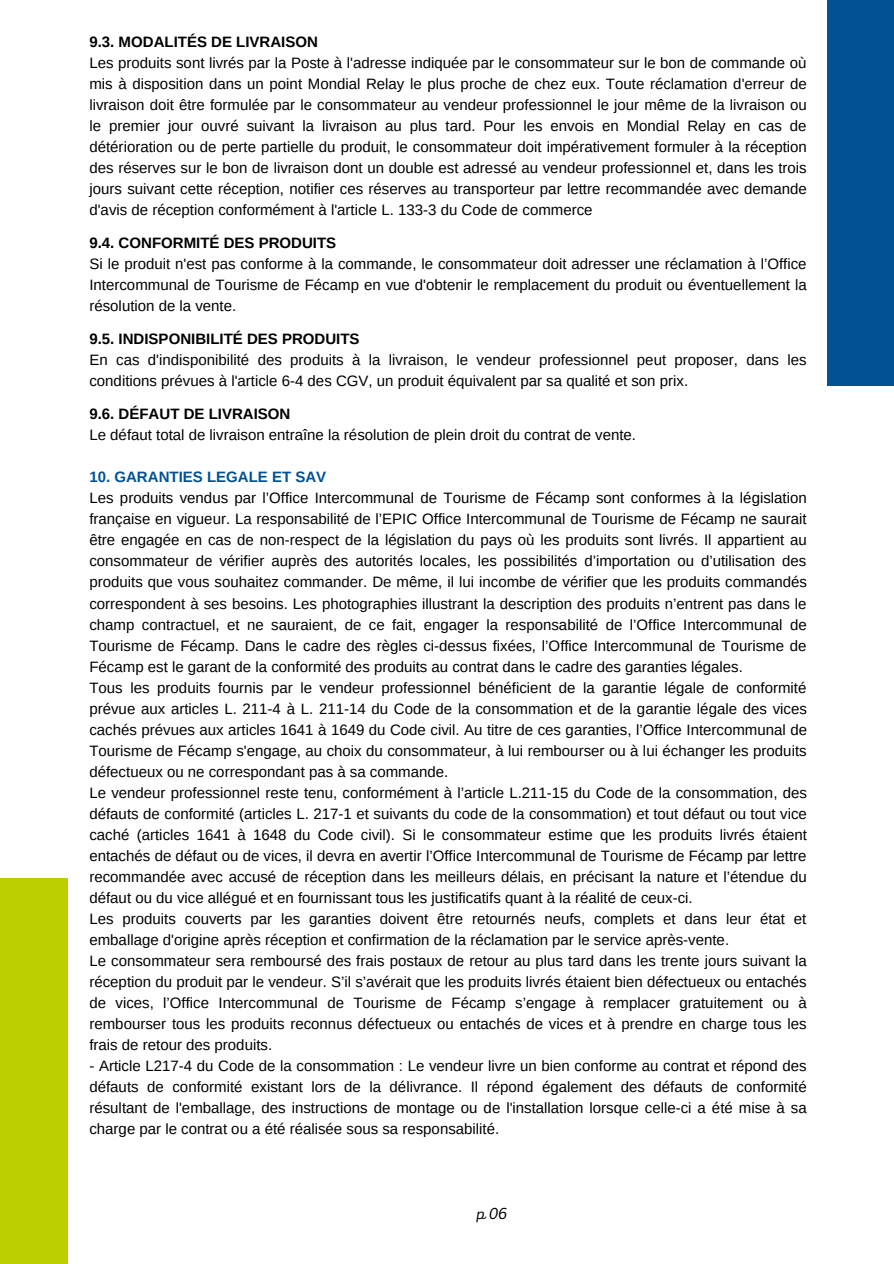
<style>
.page{position:relative;width:894px;height:1264px;background:#fff}
.page>*{position:absolute;margin:0;border:0;box-sizing:border-box;transform-origin:0 0}
.t1{font:16.5px "Mixa";color:#000}
.t2{font:15px/21px "Arimo";color:#000;text-align:justify}
.t3{font:700 15px "Arimo";color:#000}
.t4{font:700 15px "Arimo";color:#005294}
</style>
<div class="page">
<div style="left:827px;top:0;width:66px;height:386px;background:#005294"></div>
<div style="left:0;top:878px;width:68px;height:385px;background:#bace00"></div>
<p class="t3" style="left:89px;top:33px;width:230px">9.3. MODALITÉS DE LIVRAISON</p>
<p class="t2" style="left:89px;top:52px;width:718px">Les produits sont livrés par la Poste à l'adresse indiquée par le consommateur sur le bon de commande où mis à disposition dans un point Mondial Relay le plus proche de chez eux. Toute réclamation d'erreur de livraison doit être formulée par le consommateur au vendeur professionnel le jour même de la livraison ou le premier jour ouvré suivant la livraison au plus tard. Pour les envois en Mondial Relay en cas de détérioration ou de perte partielle du produit, le consommateur doit impérativement formuler à la réception des réserves sur le bon de livraison dont un double est adressé au vendeur professionnel et, dans les trois jours suivant cette réception, notifier ces réserves au transporteur par lettre recommandée avec demande d'avis de réception conformément à l'article L. 133-3 du Code de commerce</p>
<p class="t3" style="left:89px;top:234px;width:248px">9.4. CONFORMITÉ DES PRODUITS</p>
<p class="t2" style="left:89px;top:253px;width:718px">Si le produit n'est pas conforme à la commande, le consommateur doit adresser une réclamation à l’Office Intercommunal de Tourisme de Fécamp en vue d'obtenir le remplacement du produit ou éventuellement la résolution de la vente.</p>
<p class="t3" style="left:89px;top:330px;width:271px">9.5. INDISPONIBILITÉ DES PRODUITS</p>
<p class="t2" style="left:89px;top:349px;width:718px">En cas d'indisponibilité des produits à la livraison, le vendeur professionnel peut proposer, dans les conditions prévues à l'article 6-4 des CGV, un produit équivalent par sa qualité et son prix.</p>
<p class="t3" style="left:89px;top:405px;width:202px">9.6. DÉFAUT DE LIVRAISON</p>
<p class="t2" style="left:89px;top:424px;width:548px">Le défaut total de livraison entraîne la résolution de plein droit du contrat de vente.</p>
<p class="t4" style="left:89px;top:469px;width:238px">10. GARANTIES LEGALE ET SAV</p>
<p class="t2" style="left:89px;top:487px;width:719px">Les produits vendus par l’Office Intercommunal de Tourisme de Fécamp sont conformes à la législation française en vigueur. La responsabilité de l’EPIC Office Intercommunal de Tourisme de Fécamp ne saurait être engagée en cas de non-respect de la législation du pays où les produits sont livrés. Il appartient au consommateur de vérifier auprès des autorités locales, les possibilités d’importation ou d’utilisation des produits que vous souhaitez commander. De même, il lui incombe de vérifier que les produits commandés correspondent à ses besoins. Les photographies illustrant la description des produits n’entrent pas dans le champ contractuel, et ne sauraient, de ce fait, engager la responsabilité de l’Office Intercommunal de Tourisme de Fécamp. Dans le cadre des règles ci-dessus fixées, l’Office Intercommunal de Tourisme de Fécamp est le garant de la conformité des produits au contrat dans le cadre des garanties légales.</p>
<p class="t2" style="left:89px;top:677px;width:719px">Tous les produits fournis par le vendeur professionnel bénéficient de la garantie légale de conformité prévue aux articles L. 211-4 à L. 211-14 du Code de la consommation et de la garantie légale des vices cachés prévues aux articles 1641 à 1649 du Code civil. Au titre de ces garanties, l’Office Intercommunal de Tourisme de Fécamp s'engage, au choix du consommateur, à lui rembourser ou à lui échanger les produits défectueux ou ne correspondant pas à sa commande.</p>
<p class="t2" style="left:89px;top:782px;width:719px">Le vendeur professionnel reste tenu, conformément à l’article L.211-15 du Code de la consommation, des défauts de conformité (articles L. 217-1 et suivants du code de la consommation) et tout défaut ou tout vice caché (articles 1641 à 1648 du Code civil). Si le consommateur estime que les produits livrés étaient entachés de défaut ou de vices, il devra en avertir l’Office Intercommunal de Tourisme de Fécamp par lettre recommandée avec accusé de réception dans les meilleurs délais, en précisant la nature et l’étendue du défaut ou du vice allégué et en fournissant tous les justificatifs quant à la réalité de ceux-ci.</p>
<p class="t2" style="left:89px;top:908px;width:718px">Les produits couverts par les garanties doivent être retournés neufs, complets et dans leur état et emballage d'origine après réception et confirmation de la réclamation par le service après-vente.</p>
<p class="t2" style="left:89px;top:950px;width:718px">Le consommateur sera remboursé des frais postaux de retour au plus tard dans les trente jours suivant la réception du produit par le vendeur. S’il s’avérait que les produits livrés étaient bien défectueux ou entachés de vices, l’Office Intercommunal de Tourisme de Fécamp s’engage à remplacer gratuitement ou à rembourser tous les produits reconnus défectueux ou entachés de vices et à prendre en charge tous les frais de retour des produits.</p>
<p class="t2" style="left:89px;top:1055px;width:718px">- Article L217-4 du Code de la consommation : Le vendeur livre un bien conforme au contrat et répond des défauts de conformité existant lors de la délivrance. Il répond également des défauts de conformité résultant de l'emballage, des instructions de montage ou de l'installation lorsque celle-ci a été mise à sa charge par le contrat ou a été réalisée sous sa responsabilité.</p>
<p class="t1" style="left:477px;top:1202px;width:31px">p06</p>
</div>
